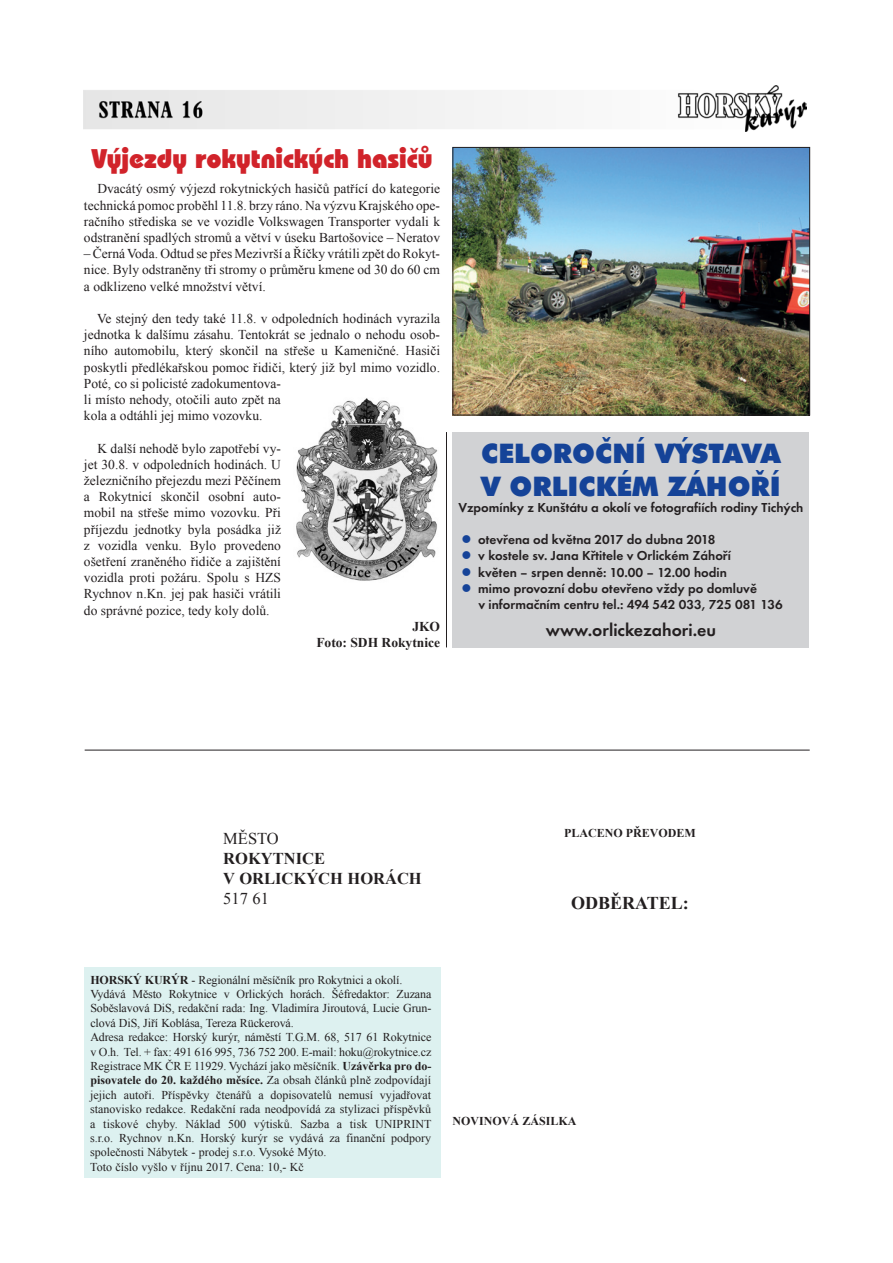
<style>
.page{position:relative;width:893px;height:1263px;background:#fff}
.page>*{position:absolute;margin:0;border:0;box-sizing:border-box;transform-origin:0 0}
.t1{font:900 27px/32.4px "Futura BTCE";color:#154398}
.t2{font:800 27px "Bauhaus IT Cby BTCE";color:#d1232a}
.t3{font:600 18px "Futura TEE";color:#231f20}
.t4{font:700 18px "Times New Roman";color:#231f20}
.t5{font:700 16.5px/19.8px "Times New Roman";color:#231f20}
.t6{font:16.5px "Times New Roman";color:#231f20}
.t7{font:13.5px/16.2px "Times New Roman";color:#231f20;text-align:justify}
.t8{font:600 13.5px/16.2px "Futura TEE";color:#231f20}
.t9{font:700 13.5px/16.2px "Times New Roman";color:#231f20;text-align:right}
.t10{font:12px/14.4px "Times New Roman";color:#231f20}
.t11{font:700 12px "Times New Roman";color:#231f20}
.s1{color:#154398}
.s2{font-weight:700}
</style>
<div class="page">
<div style="left:453px;top:432px;width:356px;height:215px;background:#d1d2d4"></div>
<img style="left:84px;top:85px;width:723px;height:47px">
<div style="left:84px;top:967px;width:356px;height:211px;background:#ddf1f0"></div>
<hr style="left:85px;top:750px;width:725px;height:1px;background:#231f20">
<img style="left:454px;top:149px;width:354px;height:264px">
<div style="left:452px;top:147px;width:358px;height:268px;border:1px solid #231f20"></div>
<hr style="left:446px;top:432px;width:1px;height:215px;background:#231f20">
<img style="left:296px;top:398px;width:142px;height:183px">
<h1 class="t2" style="left:92px;top:140px;width:342px">Výjezdy rokytnických hasičů</h1>
<p class="t7" style="left:84px;top:181px;width:358px;text-indent:14px">Dvacátý osmý výjezd rokytnických hasičů patřící do kategorie technická pomoc proběhl 11.8. brzy ráno. Na výzvu Krajského ope&shy;račního střediska se ve vozidle Volkswagen Transporter vydali k odstranění spadlých stromů a větví v úseku Bartošovice – Neratov</p>
<p class="t7" style="left:84px;top:245px;width:358px">– Černá Voda. Odtud se přes Mezivrší a Říčky vrátili zpět do Rokyt&shy;nice. Byly odstraněny tři stromy o průměru kmene od 30 do 60 cm a odklizeno velké množství větví.</p>
<p class="t7" style="left:84px;top:310px;width:358px;text-align:left;text-indent:13px">Ve stejný den tedy také 11.8. v odpoledních hodinách vyrazila jednotka k dalšímu zásahu. Tentokrát se jednalo o nehodu osob&shy;ního automobilu, který skončil na střeše u Kameničné. Hasiči poskytli předlékařskou pomoc řidiči, který již byl mimo vozidlo.<br>Poté, co si policisté zadokumentova-<br>li místo nehody, otočili auto zpět na<br>kola a odtáhli jej mimo vozovku.</p>
<p class="t7" style="left:84px;top:440px;width:199px;text-indent:14px">K další nehodě bylo zapotřebí vy&shy;jet 30.8. v odpoledních hodinách. U železničního přejezdu mezi Pěčínem a Rokytnicí skončil osobní auto&shy;mobil na střeše mimo vozovku. Při příjezdu jednotky byla posádka již z vozidla venku. Bylo provedeno ošetření zraněného řidiče a zajištění vozidla proti požáru. Spolu s HZS Rychnov n.Kn. jej pak hasiči vrátili do správné pozice, tedy koly dolů.</p>
<p class="t9" style="left:316px;top:618px;width:125px">JKO<br>FOTO: SDH ROKYTNICE</p>
<h1 class="t1" style="left:481px;top:436px;width:301px">CELOROČNÍ VÝSTAVA<br>V ORLICKÉM ZÁHOŘÍ</h1>
<p class="t8" style="left:458px;top:499px;width:347px">Vzpomínky z Kunštátu a okolí ve fotografiích rodiny Tichých</p>
<p class="t8" style="left:461px;top:531px;width:256px"><span class="s1">●</span> otevřena od května 2017 do dubna 2018</p>
<p class="t8" style="left:461px;top:548px;width:271px"><span class="s1">●</span> v kostele sv. Jana Křtitele v Orlickém Záhoří</p>
<p class="t8" style="left:461px;top:564px;width:267px"><span class="s1">●</span> květen – srpen denně: 10.00 – 12.00 hodin</p>
<p class="t8" style="left:478px;top:580px;width:306px;text-indent:-17px"><span class="s1">●</span> mimo provozní dobu otevřeno vždy po domluvě<br>v informačním centru tel.: 494 542 033, 725 081 136</p>
<h2 class="t3" style="left:546px;top:619px;width:172px">www.orlickezahori.eu</h2>
<p class="t6" style="left:223px;top:828px;width:36px">Město</p>
<p class="t5" style="left:223px;top:848px;width:42px">ROKYTNICE<br>V ORLICKÝCH</p>
<p class="t5" style="left:348px;top:868px;width:14px">HORÁCH</p>
<p class="t6" style="left:223px;top:887px;width:47px">517 61</p>
<p class="t11" style="left:564px;top:824px;width:10px">PLACENO</p>
<p class="t11" style="left:626px;top:824px;width:10px">PŘEVODEM</p>
<h2 class="t4" style="left:571px;top:890px;width:28px">ODBĚRATEL</h2>
<h2 class="t4" style="left:683px;top:890px;width:7px">:</h2>
<p class="t10" style="left:90px;top:972px;width:343px"><span class="s2">HORSKÝ KURÝR</span> - Regionální měsíčník pro Rokytnici a okolí.<br>Vydává Město Rokytnice v Orlických horách. Šéfredaktor: Zuzana Soběslavová DiS, redakční rada: Ing. Vladimíra Jiroutová, Lucie Grun&shy;clová DiS, Jiří Koblása, Tereza Rückerová.<br>Adresa redakce: Horský kurýr, náměstí T.G.M. 68, 517 61 Rokytnice v O.h. Tel. + fax: 491 616 995, 736 752 200. E-mail: hoku@rokytnice.cz Registrace MK ČR E 11929. Vychází jako měsíčník. <span class="s2">UZÁVĚRKA PRO DO-PISOVATELE DO 20. KAŽDÉHO MĚSÍCE.</span> Za obsah článků plně zodpovídají jejich autoři. Příspěvky čtenářů a dopisovatelů nemusí vyjadřovat stanovisko redakce. Redakční rada neodpovídá za stylizaci příspěvků a tiskové chyby. Náklad 500 výtisků. Sazba a tisk UNIPRINT s.r.o. Rychnov n.Kn. Horský kurýr se vydává za finanční podpory společnosti Nábytek - prodej s.r.o. Vysoké Mýto.<br>Toto číslo vyšlo v říjnu 2017. Cena: 10,- Kč</p>
<p class="t11" style="left:452px;top:1112px;width:18px">NOVINOVÁ</p>
<p class="t11" style="left:522px;top:1112px;width:9px">ZÁSILKA</p>
</div>
